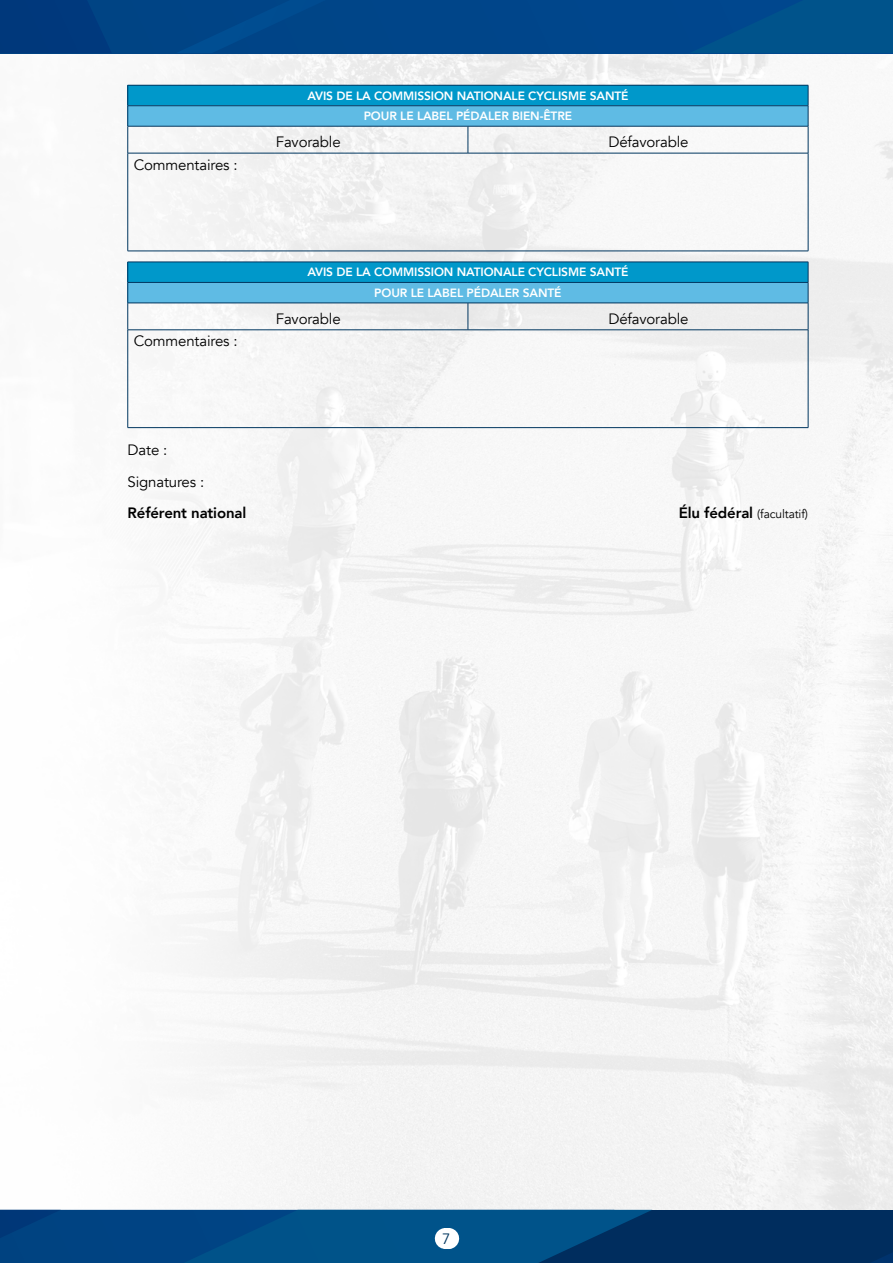
<style>
.page{position:relative;width:893px;height:1263px;background:#fff}
.page>*{position:absolute;margin:0;border:0;box-sizing:border-box;transform-origin:0 0}
.t1{font:15px/31.7px "Avenir";letter-spacing:-.01em;color:#000}
.t2{font:800 15px "Avenir";letter-spacing:-.01em;color:#000}
.t3{font:15px "Avenir";color:#00365f}
.t4{font:800 12px/20.5px "Avenir";letter-spacing:-.01em;color:#fff;text-align:center}
.t5{font:12px "Avenir";letter-spacing:-.01em;color:#000}
.s1{font-weight:800;font-size:15px}
</style>
<div class="page">
<img style="left:0;top:53px;width:893px;height:1157px">
<div style="left:0;top:0;width:893px;height:53px;background:#004589"></div>
<svg style="left:0;top:0;width:111px;height:53px"></svg>
<svg style="left:691px;top:0;width:202px;height:53px"></svg>
<div style="left:128px;top:85px;width:680px;height:21px;background:#0098ca"></div>
<div style="left:128px;top:106px;width:680px;height:20px;background:#5fbbe4"></div>
<hr style="left:128px;top:85px;width:340px;height:1px;background:#00365f">
<hr style="left:468px;top:85px;width:340px;height:1px;background:#00365f">
<hr style="left:128px;top:105px;width:340px;height:1px;background:#00365f">
<hr style="left:468px;top:105px;width:340px;height:1px;background:#00365f">
<hr style="left:128px;top:126px;width:340px;height:1px;background:#00365f">
<svg style="left:127px;top:85px;width:1px;height:68px"></svg>
<hr style="left:468px;top:126px;width:340px;height:1px;background:#00365f">
<svg style="left:468px;top:126px;width:1px;height:27px"></svg>
<svg style="left:808px;top:85px;width:1px;height:68px"></svg>
<hr style="left:128px;top:153px;width:340px;height:1px;background:#00365f">
<hr style="left:127px;top:153px;width:1px;height:98px;background:#00365f">
<hr style="left:468px;top:153px;width:340px;height:1px;background:#00365f">
<hr style="left:808px;top:153px;width:1px;height:98px;background:#00365f">
<hr style="left:128px;top:251px;width:340px;height:1px;background:#00365f">
<hr style="left:468px;top:251px;width:340px;height:1px;background:#00365f">
<div style="left:128px;top:262px;width:680px;height:20px;background:#0098ca"></div>
<div style="left:128px;top:282px;width:680px;height:21px;background:#5fbbe4"></div>
<hr style="left:128px;top:262px;width:340px;height:1px;background:#00365f">
<hr style="left:468px;top:262px;width:340px;height:1px;background:#00365f">
<hr style="left:128px;top:282px;width:340px;height:1px;background:#00365f">
<hr style="left:468px;top:282px;width:340px;height:1px;background:#00365f">
<hr style="left:128px;top:303px;width:340px;height:1px;background:#00365f">
<svg style="left:127px;top:262px;width:1px;height:68px"></svg>
<hr style="left:468px;top:303px;width:340px;height:1px;background:#00365f">
<svg style="left:468px;top:303px;width:1px;height:27px"></svg>
<svg style="left:808px;top:262px;width:1px;height:68px"></svg>
<hr style="left:128px;top:330px;width:340px;height:1px;background:#00365f">
<hr style="left:127px;top:330px;width:1px;height:97px;background:#00365f">
<hr style="left:468px;top:330px;width:340px;height:1px;background:#00365f">
<hr style="left:808px;top:330px;width:1px;height:97px;background:#00365f">
<hr style="left:128px;top:427px;width:340px;height:1px;background:#00365f">
<hr style="left:468px;top:427px;width:340px;height:1px;background:#00365f">
<svg style="left:0;top:1210px;width:893px;height:53px;background:#024379"></svg>
<p class="t1" style="left:134px;top:149px;width:105px">Commentaires :</p>
<p class="t1" style="left:134px;top:326px;width:105px">Commentaires :</p>
<p class="t4" style="left:307px;top:85px;width:323px">AVIS DE LA COMMISSION NATIONALE CYCLISME SANTÉ<br>POUR LE LABEL PÉDALER BIEN-ÊTRE</p>
<p class="t1" style="left:276px;top:126px;width:66px">Favorable</p>
<p class="t1" style="left:608px;top:126px;width:82px">Défavorable</p>
<p class="t4" style="left:307px;top:262px;width:323px">AVIS DE LA COMMISSION NATIONALE CYCLISME SANTÉ<br>POUR LE LABEL PÉDALER SANTÉ</p>
<p class="t1" style="left:276px;top:303px;width:66px">Favorable</p>
<p class="t1" style="left:608px;top:303px;width:82px">Défavorable</p>
<p class="t1" style="left:128px;top:434px;width:78px">Date :<br>Signatures :</p>
<p class="t2" style="left:128px;top:502px;width:120px">Référent national</p>
<p class="t5" style="left:679px;top:507px;width:131px"><span class="s1">Élu fédéral</span> (facultatif)</p>
<p class="t3" style="left:442px;top:1230px;width:10px">7</p>
</div>
